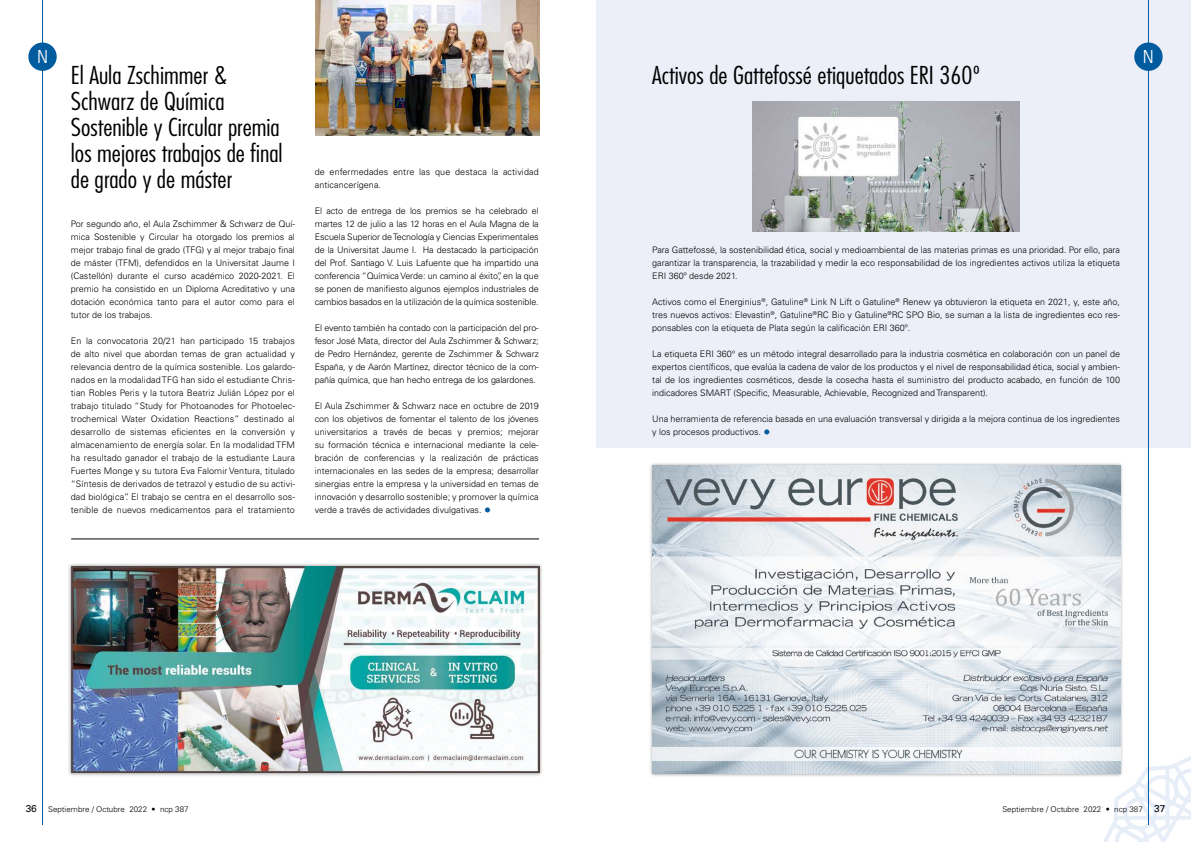
<style>
.page{position:relative;width:1191px;height:842px;background:#fff}
.page>*{position:absolute;margin:0;border:0;box-sizing:border-box;transform-origin:0 0}
.t1{font:300 condensed 24px/26px "Futura Std";color:#000;scale:1.1 1}
.t2{font:300 condensed 18px "Univers LT Std";color:#fff}
.t3{font:300 9px/13px "Univers LT Std";color:#000;text-align:justify}
.t4{font:300 8px "Univers LT Std";color:#000}
.s1{font-size:14px;color:#005c9f}
.s2{font-weight:400;font-size:10px}
</style>
<div class="page">
<div style="left:596px;top:0;width:595px;height:448px;background:#eceff8"></div>
<svg style="left:1104px;top:756px;width:87px;height:86px"></svg>
<hr style="left:1148px;top:0;width:1px;height:825px;background:#005c9f">
<hr style="left:42px;top:0;width:1px;height:825px;background:#005c9f">
<div style="left:1134px;top:43px;width:28px;height:28px;background:#005c9f;border-radius:50%"></div>
<div style="left:28px;top:43px;width:29px;height:28px;background:#005c9f;border-radius:50%"></div>
<img style="left:315px;top:0;width:224px;height:136px">
<hr style="left:71px;top:539px;width:468px;height:1px;background:#000">
<img style="left:752px;top:102px;width:267px;height:130px">
<div style="left:648px;top:462px;width:475px;height:315px;background:#000;opacity:.4"></div>
<img style="left:652px;top:466px;width:468px;height:307px">
<div style="left:68px;top:563px;width:474px;height:213px;background:#000;opacity:.4"></div>
<img style="left:71px;top:566px;width:468px;height:207px">
<h2 class="t2" style="left:37px;top:46px;width:12px">N</h2>
<h2 class="t2" style="left:1143px;top:46px;width:12px">N</h2>
<h1 class="t1" style="left:71px;top:62px;width:194px">El Aula Zschimmer &amp;<br>Schwarz de Química<br>Sostenible y Circular premia los mejores trabajos de final de grado y de máster</h1>
<p class="t3" style="left:71px;top:217px;width:225px">Por segundo año, el Aula Zschimmer &amp; Schwarz de Quí&shy;mica Sostenible y Circular ha otorgado los premios al mejor trabajo final de grado (TFG) y al mejor trabajo final de máster (TFM), defendidos en la Universitat Jaume I (Castellón) durante el curso académico 2020-2021. El premio ha consistido en un Diploma Acreditativo y una dotación económica tanto para el autor como para el tutor de los trabajos.</p>
<p class="t3" style="left:71px;top:334px;width:225px">En la convocatoria 20/21 han participado 15 trabajos de alto nivel que abordan temas de gran actualidad y relevancia dentro de la química sostenible. Los galardo&shy;nados en la modalidad TFG han sido el estudiante Chris&shy;tian Robles Peris y la tutora Beatriz Julián López por el trabajo titulado “Study for Photoanodes for Photoelec&shy;trochemical Water Oxidation Reactions” destinado al desarrollo de sistemas eficientes en la conversión y almacenamiento de energía solar. En la modalidad TFM ha resultado ganador el trabajo de la estudiante Laura Fuertes Monge y su tutora Eva Falomir Ventura, titulado “Síntesis de derivados de tetrazol y estudio de su activi&shy;dad biológica”. El trabajo se centra en el desarrollo sos&shy;tenible de nuevos medicamentos para el tratamiento</p>
<h1 class="t1" style="left:652px;top:62px;width:300px">Activos de Gattefossé etiquetados ERI 360º</h1>
<p class="t3" style="left:315px;top:165px;width:225px">de enfermedades entre las que destaca la actividad anticancerígena.</p>
<p class="t3" style="left:315px;top:204px;width:225px">El acto de entrega de los premios se ha celebrado el martes 12 de julio a las 12 horas en el Aula Magna de la Escuela Superior de Tecnología y Ciencias Experimentales de la Universitat Jaume I. Ha destacado la participación del Prof. Santiago V. Luis Lafuente que ha impartido una conferencia “Química Verde: un camino al éxito”, en la que se ponen de manifiesto algunos ejemplos industriales de cambios basados en la utilización de la química sostenible.</p>
<p class="t3" style="left:315px;top:321px;width:225px">El evento también ha contado con la participación del pro&shy;fesor José Mata, director del Aula Zschimmer &amp; Schwarz; de Pedro Hernández, gerente de Zschimmer &amp; Schwarz España, y de Aarón Martínez, director técnico de la com&shy;pañía química, que han hecho entrega de los galardones.</p>
<p class="t3" style="left:315px;top:399px;width:225px">El Aula Zschimmer &amp; Schwarz nace en octubre de 2019 con los objetivos de fomentar el talento de los jóvenes universitarios a través de becas y premios; mejorar su formación técnica e internacional mediante la cele&shy;bración de conferencias y la realización de prácticas internacionales en las sedes de la empresa; desarrollar sinergias entre la empresa y la universidad en temas de innovación y desarrollo sostenible; y promover la química verde a través de actividades divulgativas. <span class="s1">•</span></p>
<p class="t3" style="left:652px;top:243px;width:469px">Para Gattefossé, la sostenibilidad ética, social y medioambiental de las materias primas es una prioridad. Por ello, para garantizar la transparencia, la trazabilidad y medir la eco responsabilidad de los ingredientes activos utiliza la etiqueta ERI 360º desde 2021.</p>
<p class="t3" style="left:652px;top:295px;width:469px">Activos como el Energinius<sup>®</sup>, Gatuline<sup>®</sup> Link N Lift o Gatuline<sup>®</sup> Renew ya obtuvieron la etiqueta en 2021, y, este año, tres nuevos activos: Elevastin<sup>®</sup>, Gatuline<sup>®</sup>RC Bio y Gatuline<sup>®</sup>RC SPO Bio, se suman a la lista de ingredientes eco res&shy;ponsables con la etiqueta de Plata según la calificación ERI 360º.</p>
<p class="t3" style="left:652px;top:347px;width:469px">La etiqueta ERI 360° es un método integral desarrollado para la industria cosmética en colaboración con un panel de expertos científicos, que evalúa la cadena de valor de los productos y el nivel de responsabilidad ética, social y ambien&shy;tal de los ingredientes cosméticos, desde la cosecha hasta el suministro del producto acabado, en función de 100 indicadores SMART (Specific, Measurable, Achievable, Recognized and Transparent).</p>
<p class="t3" style="left:652px;top:412px;width:469px">Una herramienta de referencia basada en una evaluación transversal y dirigida a la mejora continua de los ingredientes y los procesos productivos. <span class="s1">•</span></p>
<p class="t4" style="left:26px;top:804px;width:164px"><span class="s2">36</span> Septiembre / Octubre 2022 • ncp 387</p>
<p class="t4" style="left:1002px;top:804px;width:164px">Septiembre / Octubre 2022 • ncp 387 <span class="s2">37</span></p>
</div>
